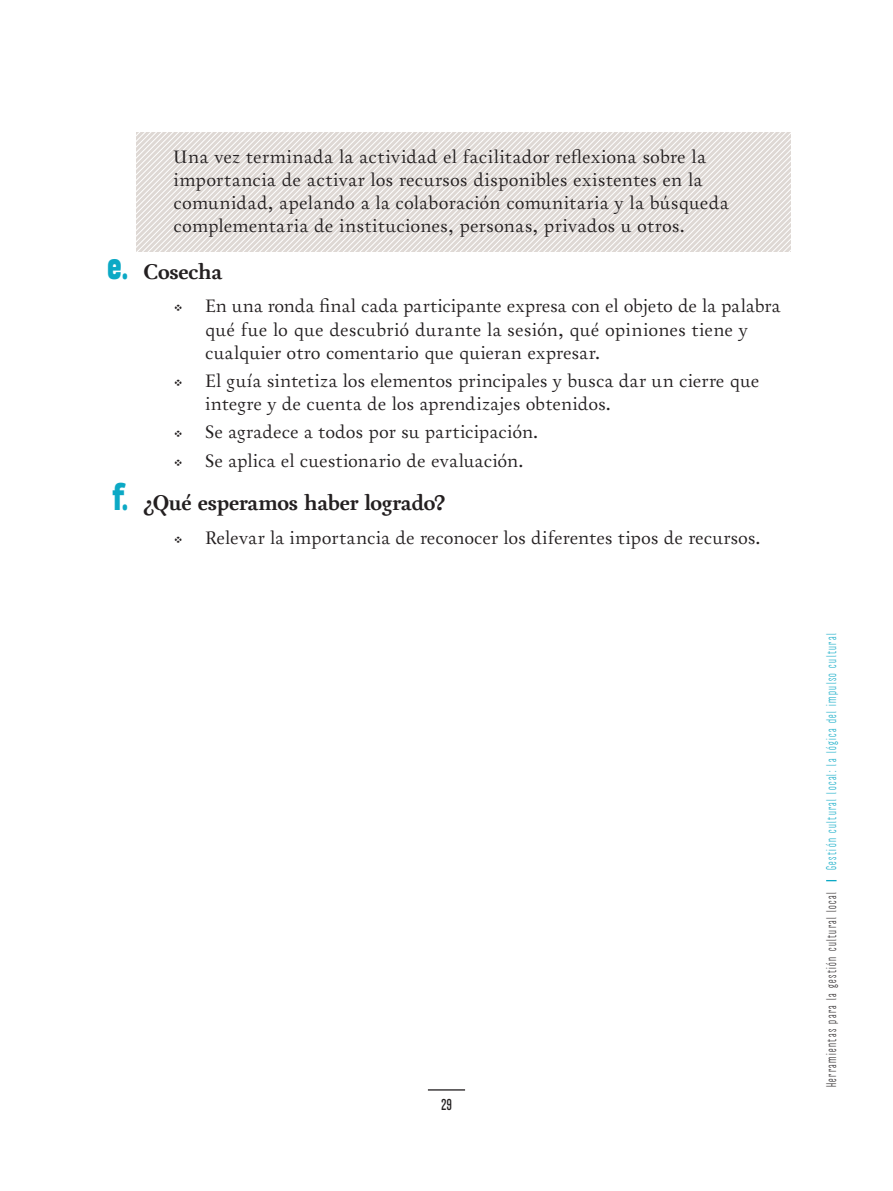
<style>
.page{position:relative;width:893px;height:1191px;background:#fff}
.page>*{position:absolute;margin:0;border:0;box-sizing:border-box;transform-origin:0 0}
.t1{font:38.5px "Mazurquica Pesada";color:#0ca9c5}
.t2{font:700 22.75px "Australis";letter-spacing:-.005em;color:#231f20}
.t3{font:19.25px/23.1px "Australis Pro";letter-spacing:.005em;color:#231f20}
.t4{font:15.75px "Mazurquica Media";color:#231f20}
.t5{font:14px "Mazurquica Liviana";letter-spacing:.1em;color:#0ca9c5}
.t6{font:14px "Mazurquica Liviana";letter-spacing:.1em;color:#231f20}
</style>
<div class="page">
<svg style="left:136px;top:132px;width:655px;height:120px"></svg>
<hr style="left:428px;top:1089px;width:37px;height:1px;background:#231f20">
<h1 class="t1" style="left:107px;top:245px;width:23px">e.</h1>
<h1 class="t1" style="left:113px;top:476px;width:17px">f.</h1>
<p class="t3" style="left:174px;top:146px;width:557px">Una vez terminada la actividad el facilitador reflexiona sobre la importancia de activar los recursos disponibles existentes en la comunidad, apelando a la colaboración comunitaria y la búsqueda complementaria de instituciones, personas, privados u otros.</p>
<p class="t2" style="left:144px;top:261px;width:80px">Cosecha</p>
<p class="t3" style="left:205px;top:295px;width:577px;text-indent:-31px">• En una ronda final cada participante expresa con el objeto de la palabra qué fue lo que descubrió durante la sesión, qué opiniones tiene y cualquier otro comentario que quieran expresar.</p>
<p class="t3" style="left:205px;top:370px;width:556px;text-indent:-31px">• El guía sintetiza los elementos principales y busca dar un cierre que integre y de cuenta de los aprendizajes obtenidos.</p>
<p class="t3" style="left:174px;top:421px;width:366px">• Se agradece a todos por su participación.</p>
<p class="t3" style="left:174px;top:450px;width:351px">• Se aplica el cuestionario de evaluación.</p>
<p class="t2" style="left:144px;top:492px;width:303px">¿Qué esperamos haber logrado?</p>
<p class="t3" style="left:174px;top:526px;width:588px">• Relevar la importancia de reconocer los diferentes tipos de recursos.</p>
<p class="t4" style="left:441px;top:1096px;width:12px">29</p>
<p class="t5" style="left:824px;top:870px;width:238px;rotate:-90deg">Gestión cultural local: la lógica del impulso cultural</p>
<p class="t6" style="left:824px;top:1087px;width:196px;rotate:-90deg">Herramientas para la gestión cultural local</p>
</div>
